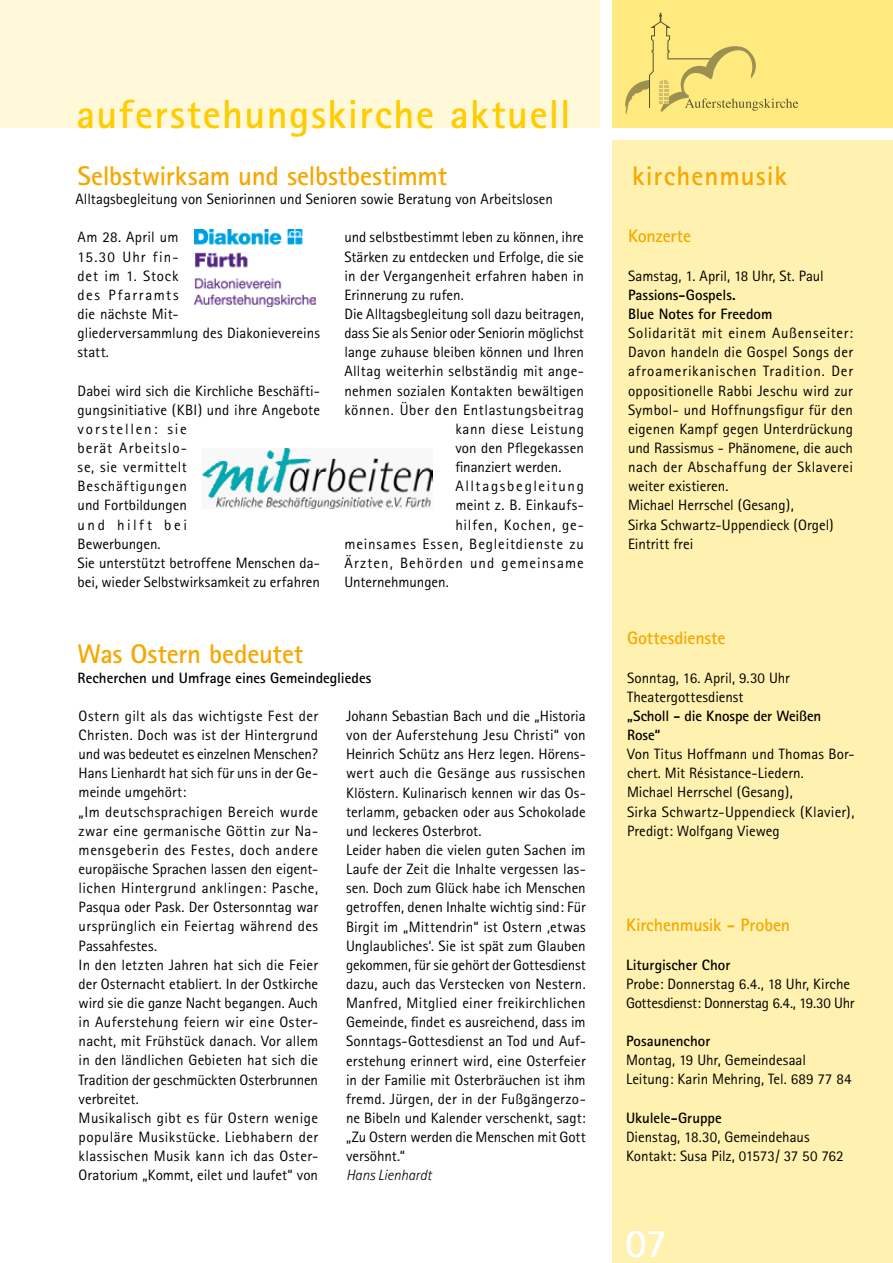
<style>
.page{position:relative;width:893px;height:1263px;background:#fff}
.page>*{position:absolute;margin:0;border:0;box-sizing:border-box;transform-origin:0 0}
.t1{font:700 40.5px "Rotis Sans Serif";letter-spacing:.035em;color:#fc0}
.t2{font:700 40.5px "Rotis Sans Serif";color:#fff}
.t3{font:700 27px "Rotis Sans Serif";letter-spacing:-.005em;color:#f6a800}
.t4{font:700 27px "Rotis Sans Serif";letter-spacing:.035em;color:#f6a800}
.t5{font:700 18px "Rotis Sans Serif";letter-spacing:-.005em;color:#f6a800}
.t6{font:15px/19.2px "Rotis Sans Serif";letter-spacing:.01em;color:#000}
.t7{font:700 15px/19.2px "Rotis Sans Serif";color:#000}
.t8{font:15px/19.2px "Rotis Sans Serif";letter-spacing:-.01em;color:#000}
.t9{font:15px "Rotis Sans Serif";letter-spacing:.055em;color:#000}
.t10{font:15px "Rotis Sans Serif";letter-spacing:.04em;color:#000}
.t11{font:15px "Rotis Sans Serif";letter-spacing:.07em;color:#000}
.t12{font:15px "Rotis Sans Serif";letter-spacing:.045em;color:#000}
.t13{font:15px "Rotis Sans Serif";letter-spacing:.11em;color:#000}
.t14{font:italic 300 15px "Rotis Sans Serif";letter-spacing:-.005em;color:#000}
</style>
<div class="page">
<div style="left:612px;top:0;width:281px;height:128px;background:#ffea7f"></div>
<div style="left:0;top:0;width:600px;height:128px;background:#fff8d9"></div>
<div style="left:612px;top:140px;width:281px;height:1123px;background:#fff1af"></div>
<svg style="left:625px;top:13px;width:173px;height:102px"></svg>
<img style="left:195px;top:230px;width:120px;height:76px">
<img style="left:202px;top:448px;width:230px;height:61px">
<h1 class="t1" style="left:77px;top:88px;width:496px">auferstehungskirche aktuell</h1>
<h2 class="t3" style="left:78px;top:159px;width:371px">Selbstwirksam und selbstbestimmt</h2>
<p class="t6" style="left:75px;top:189px;width:479px">Alltagsbegleitung von Seniorinnen und Senioren sowie Beratung von Arbeitslosen</p>
<p class="t6" style="left:78px;top:228px;width:244px">Am 28. April um<br>15.30 Uhr fin-<br>det im 1. Stock<br>des Pfarramts<br>die nächste Mit-<br>gliederversammlung des Diakonievereins statt.</p>
<p class="t6" style="left:78px;top:381px;width:244px">Dabei wird sich die Kirchliche Beschäfti&shy;gungsinitiative (KBI) und ihre Angebote vorstellen: sie<br>berät Arbeitslo-<br>se, sie vermittelt<br>Beschäftigungen<br>und Fortbildungen<br>und hilft bei<br>Bewerbungen.<br>Sie unterstützt betroffene Menschen da&shy;bei, wieder Selbstwirksamkeit zu erfahren</p>
<p class="t6" style="left:344px;top:228px;width:241px">und selbstbestimmt leben zu können, ihre</p>
<p class="t6" style="left:344px;top:247px;width:241px">Stärken zu entdecken und Erfolge, die sie</p>
<p class="t6" style="left:344px;top:266px;width:241px">in der Vergangenheit erfahren haben in</p>
<p class="t6" style="left:344px;top:285px;width:121px">Erinnerung zu rufen.</p>
<p class="t6" style="left:344px;top:304px;width:241px">Die Alltagsbegleitung soll dazu beitragen,</p>
<p class="t8" style="left:344px;top:323px;width:241px">dass Sie als Senior oder Seniorin möglichst</p>
<p class="t6" style="left:344px;top:343px;width:241px">lange zuhause bleiben können und Ihren</p>
<p class="t6" style="left:344px;top:362px;width:241px">Alltag weiterhin selbständig mit ange-</p>
<p class="t6" style="left:344px;top:381px;width:241px">nehmen sozialen Kontakten bewältigen</p>
<p class="t10" style="left:344px;top:401px;width:241px">können. Über den Entlastungsbeitrag</p>
<p class="t12" style="left:455px;top:420px;width:130px">kann diese Leistung</p>
<p class="t6" style="left:455px;top:438px;width:130px">von den Pflegekassen</p>
<p class="t6" style="left:455px;top:457px;width:108px">finanziert werden.</p>
<p class="t13" style="left:455px;top:477px;width:130px">Alltagsbegleitung</p>
<p class="t6" style="left:455px;top:496px;width:130px">meint z. B. Einkaufs-</p>
<p class="t9" style="left:455px;top:516px;width:130px">hilfen, Kochen, ge-</p>
<p class="t9" style="left:344px;top:535px;width:241px">meinsames Essen, Begleitdienste zu</p>
<p class="t11" style="left:344px;top:554px;width:241px">Ärzten, Behörden und gemeinsame</p>
<p class="t6" style="left:344px;top:572px;width:106px">Unternehmungen.</p>
<h2 class="t3" style="left:78px;top:637px;width:227px">Was Ostern bedeutet</h2>
<p class="t7" style="left:78px;top:667px;width:295px">Recherchen und Umfrage eines Gemeindegliedes</p>
<p class="t6" style="left:79px;top:706px;width:241px">Ostern gilt als das wichtigste Fest der Christen. Doch was ist der Hintergrund und was bedeutet es einzelnen Menschen?<br>Hans Lienhardt hat sich für uns in der Ge&shy;meinde umgehört:<br>„Im deutschsprachigen Bereich wurde zwar eine germanische Göttin zur Na&shy;mensgeberin des Festes, doch andere europäische Sprachen lassen den eigent&shy;lichen Hintergrund anklingen: Pasche, Pasqua oder Pask. Der Ostersonntag war ursprünglich ein Feiertag während des Passahfestes.<br>In den letzten Jahren hat sich die Feier der Osternacht etabliert. In der Ostkirche wird sie die ganze Nacht begangen. Auch in Auferstehung feiern wir eine Oster&shy;nacht, mit Frühstück danach. Vor allem in den ländlichen Gebieten hat sich die Tradition der geschmückten Osterbrunnen verbreitet.<br>Musikalisch gibt es für Ostern wenige populäre Musikstücke. Liebhabern der klassischen Musik kann ich das Oster-Oratorium „Kommt, eilet und laufet“ von</p>
<p class="t6" style="left:346px;top:706px;width:241px">Johann Sebastian Bach und die „Historia von der Auferstehung Jesu Christi“ von Heinrich Schütz ans Herz legen. Hörens&shy;wert auch die Gesänge aus russischen Klöstern. Kulinarisch kennen wir das Os&shy;terlamm, gebacken oder aus Schokolade und leckeres Osterbrot.<br>Leider haben die vielen guten Sachen im Laufe der Zeit die Inhalte vergessen las&shy;sen. Doch zum Glück habe ich Menschen getroffen, denen Inhalte wichtig sind: Für Birgit im „Mittendrin“ ist Ostern ‚etwas Unglaubliches‘. Sie ist spät zum Glauben gekommen, für sie gehört der Gottesdienst dazu, auch das Verstecken von Nestern.<br>Manfred, Mitglied einer freikirchlichen Gemeinde, findet es ausreichend, dass im Sonntags-Gottesdienst an Tod und Auf&shy;erstehung erinnert wird, eine Osterfeier in der Familie mit Osterbräuchen ist ihm fremd. Jürgen, der in der Fußgängerzo&shy;ne Bibeln und Kalender verschenkt, sagt: „Zu Ostern werden die Menschen mit Gott versöhnt.“</p>
<p class="t14" style="left:346px;top:1167px;width:87px">Hans Lienhardt</p>
<h2 class="t4" style="left:632px;top:159px;width:156px">kirchenmusik</h2>
<p class="t5" style="left:628px;top:225px;width:64px">Konzerte</p>
<p class="t6" style="left:628px;top:266px;width:197px">Samstag, 1. April, 18 Uhr, St. Paul</p>
<p class="t7" style="left:628px;top:285px;width:146px">Passions-Gospels.<br>Blue Notes for Freedom</p>
<p class="t6" style="left:628px;top:323px;width:227px">Solidarität mit einem Außenseiter:<br>Davon handeln die Gospel Songs der afroamerikanischen Tradition. Der oppositionelle Rabbi Jeschu wird zur<br>Symbol- und Hoffnungsfigur für den eigenen Kampf gegen Unterdrückung und Rassismus - Phänomene, die auch nach der Abschaffung der Sklaverei weiter existieren.<br>Michael Herrschel (Gesang),<br>Sirka Schwartz-Uppendieck (Orgel)<br>Eintritt frei</p>
<p class="t5" style="left:627px;top:627px;width:100px">Gottesdienste</p>
<p class="t6" style="left:627px;top:668px;width:164px">Sonntag, 16. April, 9.30 Uhr<br>Theatergottesdienst</p>
<p class="t7" style="left:627px;top:706px;width:196px">„Scholl - die Knospe der Weißen<br>Rose“</p>
<p class="t6" style="left:627px;top:744px;width:229px">Von Titus Hoffmann und Thomas Bor&shy;chert. Mit Résistance-Liedern.<br>Michael Herrschel (Gesang),<br>Sirka Schwartz-Uppendieck (Klavier),<br>Predigt: Wolfgang Vieweg</p>
<p class="t5" style="left:626px;top:914px;width:166px">Kirchenmusik - Proben</p>
<p class="t7" style="left:626px;top:954px;width:106px">Liturgischer Chor</p>
<p class="t8" style="left:626px;top:974px;width:230px">Probe: Donnerstag 6.4., 18 Uhr, Kirche<br>Gottesdienst: Donnerstag 6.4., 19.30 Uhr</p>
<p class="t7" style="left:626px;top:1031px;width:86px">Posaunenchor</p>
<p class="t6" style="left:626px;top:1050px;width:227px">Montag, 19 Uhr, Gemeindesaal<br>Leitung: Karin Mehring, Tel. 689 77 84</p>
<p class="t7" style="left:626px;top:1108px;width:97px">Ukulele-Gruppe</p>
<p class="t6" style="left:626px;top:1127px;width:219px">Dienstag, 18.30, Gemeindehaus<br>Kontakt: Susa Pilz, 01573/ 37 50 762</p>
<h1 class="t2" style="left:625px;top:1217px;width:43px">07</h1>
</div>
